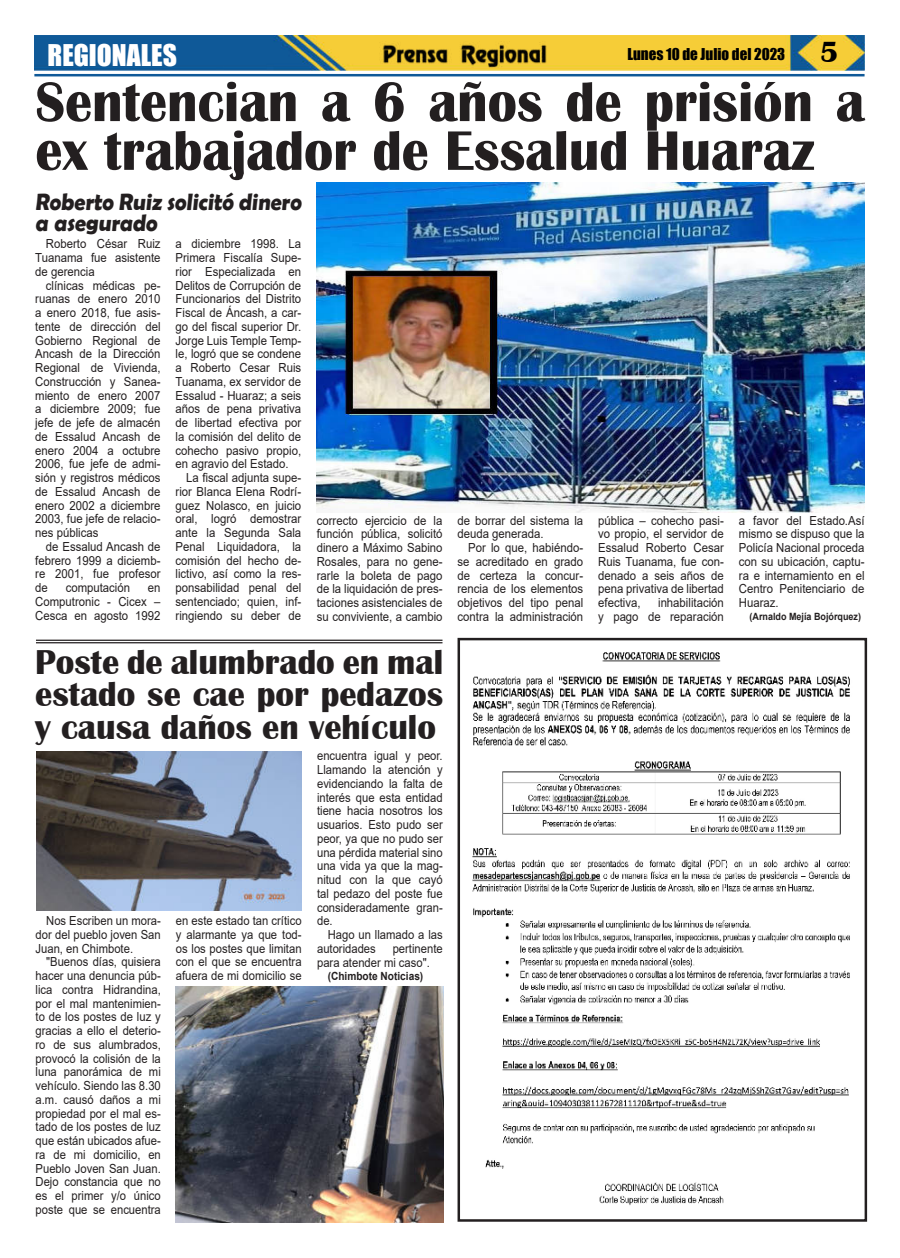
<style>
.page{position:relative;width:900px;height:1258px;background:#fff}
.page>*{position:absolute;margin:0;border:0;box-sizing:border-box;transform-origin:0 0}
.t1{font:700 57.62px/48.8px "Britannic";color:#231f20;scale:.94 1}
.t2{font:700 35.5px/32.5px "Britannic";color:#231f20;text-align:justify}
.t3{font:27.5px "Impact";color:#fff}
.t4{font:700 23.75px/21.2px "Berlin Sans FB Demi";color:#231f20;scale:.93 1}
.t5{font:15px "Impact";color:#000}
.t6{font:12.5px/13.8px "Arial";color:#231f20;text-align:justify;scale:.91 1}
.t7{font:12.5px/13.8px "Arial";color:#231f20;text-align:justify;scale:.9 1}
.t8{font:700 11.25px "Arial";color:#231f20;scale:.9 1}
.t9{font:700 10px "Arial";color:#231f20;scale:.9 1}
.s1{font-family:"Britannic";font-weight:700;font-size:30px}
</style>
<div class="page">
<img style="left:34px;top:35px;width:831px;height:36px">
<hr style="left:34px;top:74px;width:831px;height:2px;background:#0f5998">
<img style="left:380px;top:41px;width:169px;height:27px">
<img style="left:317px;top:183px;width:548px;height:329px">
<img style="left:472px;top:652px;width:378px;height:553px">
<div style="left:458px;top:638px;width:409px;height:584px;border:3px solid #231f20"></div>
<hr style="left:36px;top:640px;width:407px;height:1px;background:#231f20">
<hr style="left:36px;top:642px;width:407px;height:1px;background:#231f20">
<img style="left:37px;top:751px;width:265px;height:160px">
<img style="left:176px;top:987px;width:267px;height:235px">
<h3 class="t3" style="left:48px;top:40px;width:131px">REGIONALES</h3>
<p class="t5" style="left:627px;top:46px;width:213px">Lunes 10 de Julio del 2023 <span class="s1">5</span></p>
<h1 class="t1" style="left:35px;top:82px;width:883px">Sentencian a 6 años de prisión a ex trabajador de Essalud Huaraz</h1>
<h3 class="t4" style="left:35px;top:191px;width:291px">Roberto Ruiz solicitó dinero a asegurado</h3>
<p class="t6" style="left:35px;top:238px;width:139px;text-indent:11px">Roberto César Ruiz Tuanama fue asistente de gerencia</p>
<p class="t6" style="left:35px;top:279px;width:139px;text-indent:11px">clínicas médicas pe&shy;ruanas de enero 2010 a enero 2018, fue asis&shy;tente de dirección del Gobierno Regional de Ancash de la Dirección Regional de Vivienda, Construcción y Sanea&shy;miento de enero 2007 a diciembre 2009; fue jefe de jefe de almacén de Essalud Ancash de enero 2004 a octubre 2006, fue jefe de admi&shy;sión y registros médicos de Essalud Ancash de enero 2002 a diciembre 2003, fue jefe de relacio&shy;nes públicas</p>
<p class="t6" style="left:35px;top:541px;width:139px;text-indent:11px">de Essalud Ancash de febrero 1999 a diciemb&shy;re 2001, fue profesor de</p>
<p class="t6" style="left:66px;top:582px;width:72px">computación</p>
<p class="t6" style="left:35px;top:582px;width:139px;text-indent:113px">en Computronic - Cicex – Cesca en agosto 1992</p>
<p class="t6" style="left:176px;top:238px;width:140px">a diciembre 1998. La Primera Fiscalía Supe&shy;rior Especializada en Delitos de Corrupción de Funcionarios del Distrito Fiscal de Áncash, a car&shy;go del fiscal superior Dr.<br>Jorge Luis Temple Temp&shy;le, logró que se condene a Roberto Cesar Ruis Tuanama, ex servidor de Essalud - Huaraz; a seis años de pena privativa de libertad efectiva por la comisión del delito de cohecho pasivo propio, en agravio del Estado.</p>
<p class="t6" style="left:176px;top:471px;width:140px;text-indent:11px">La fiscal adjunta supe&shy;rior Blanca Elena Rodrí&shy;guez Nolasco, en juicio oral, logró demostrar ante la Segunda Sala Penal Liquidadora, la comisión del hecho de&shy;lictivo, así como la res&shy;ponsabilidad penal del sentenciado; quien, inf&shy;ringiendo su deber de</p>
<p class="t6" style="left:317px;top:515px;width:140px">correcto ejercicio de la función pública, solicitó dinero a Máximo Sabino Rosales, para no gene&shy;rarle la boleta de pago de la liquidación de pres&shy;taciones asistenciales de su conviviente, a cambio</p>
<h2 class="t2" style="left:35px;top:648px;width:410px">Poste de alumbrado en mal estado se cae por pedazos y causa daños en vehículo</h2>
<p class="t7" style="left:36px;top:915px;width:141px;text-indent:11px">Nos Escriben un mora&shy;dor del pueblo joven San Juan, en Chimbote.</p>
<p class="t7" style="left:36px;top:955px;width:141px;text-indent:11px">"Buenos días, quisiera hacer una denuncia púb&shy;lica contra Hidrandina, por el mal mantenimien&shy;to de los postes de luz y gracias a ello el deterio&shy;ro de sus alumbrados, provocó la colisión de la luna panorámica de mi vehículo. Siendo las 8.30 a.m. causó daños a mi propiedad por el mal es&shy;tado de los postes de luz que están ubicados afue&shy;ra de mi domicilio, en Pueblo Joven San Juan.<br>Dejo constancia que no es el primer y/o único poste que se encuentra</p>
<p class="t7" style="left:176px;top:915px;width:141px">en este estado tan crítico y alarmante ya que tod&shy;os los postes que limitan con el que se encuentra afuera de mi domicilio se</p>
<p class="t7" style="left:317px;top:750px;width:141px">encuentra igual y peor.<br>Llamando la atención y evidenciando la falta de interés que esta entidad tiene hacia nosotros los usuarios. Esto pudo ser peor, ya que no pudo ser una pérdida material sino una vida ya que la mag&shy;nitud con la que cayó tal pedazo del poste fue consideradamente gran&shy;de.</p>
<p class="t7" style="left:317px;top:929px;width:141px;text-indent:11px">Hago un llamado a las autoridades</p>
<p class="t7" style="left:317px;top:943px;width:141px;text-indent:76px">pertinente para atender mi caso".</p>
<p class="t8" style="left:328px;top:972px;width:108px">(Chimbote Noticias)</p>
<p class="t6" style="left:458px;top:515px;width:140px">de borrar del sistema la deuda generada.</p>
<p class="t6" style="left:458px;top:542px;width:140px;text-indent:11px">Por lo que, habiéndo&shy;se acreditado en grado de certeza la concur&shy;rencia de los elementos objetivos del tipo penal contra la administración</p>
<p class="t6" style="left:598px;top:515px;width:140px">pública – cohecho pasi&shy;vo propio, el servidor de Essalud Roberto Cesar Ruis Tuanama, fue con&shy;denado a seis años de pena privativa de libertad efectiva,</p>
<p class="t6" style="left:598px;top:597px;width:140px;text-align:right">inhabilitación<br>y pago de reparación</p>
<p class="t6" style="left:739px;top:515px;width:140px">a favor del Estado.Así mismo se dispuso que la Policía Nacional proceda con su ubicación, captu&shy;ra e internamiento en el Centro Penitenciario de Huaraz.</p>
<p class="t9" style="left:750px;top:612px;width:125px">(Arnaldo Mejía Bojórquez)</p>
</div>
